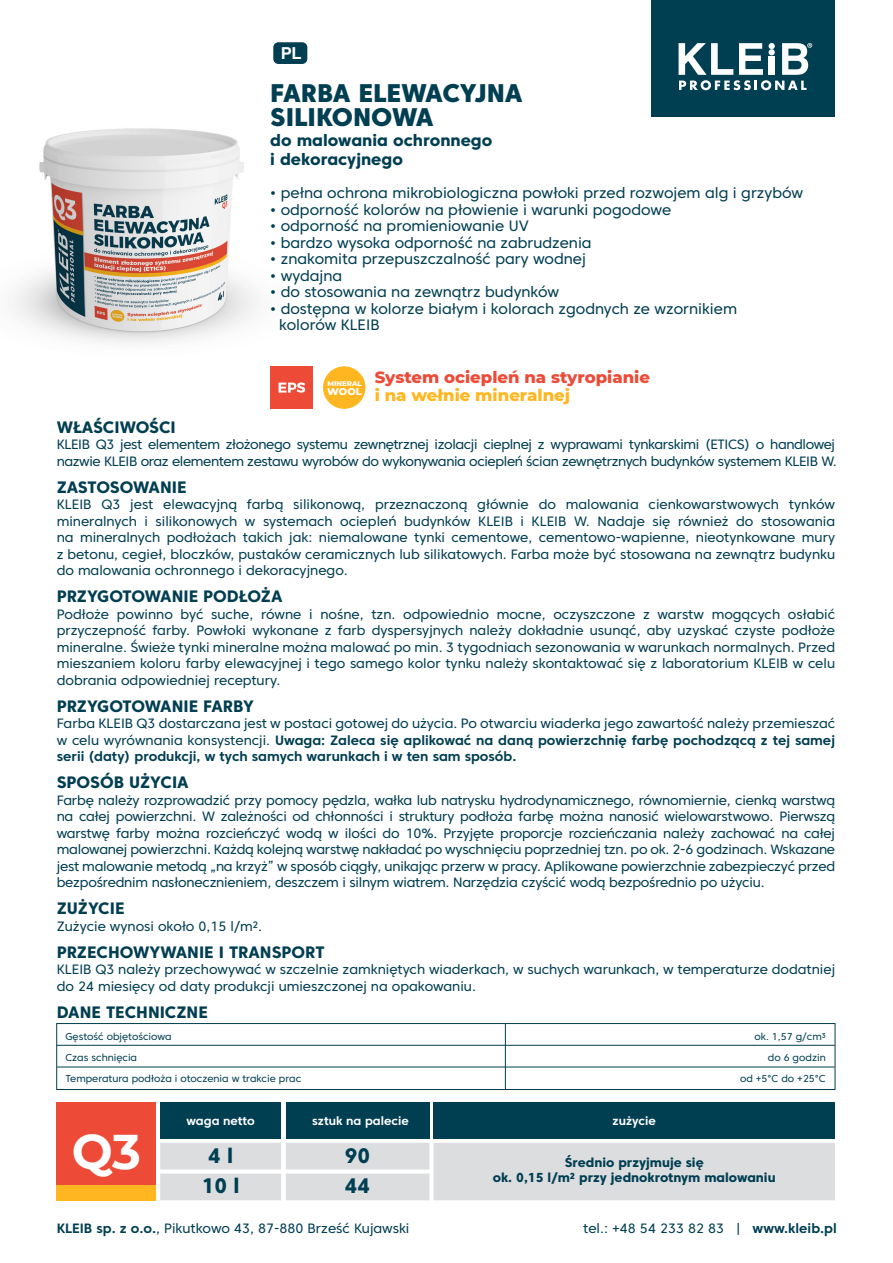
<style>
.page{position:relative;width:893px;height:1263px;background:#fff}
.page>*{position:absolute;margin:0;border:0;box-sizing:border-box;transform-origin:0 0}
.t1{font:700 48.6px "Montserrat";color:#fff}
.t2{font:800 25.5px/24px "Core Sans C 85";color:#003e52}
.t3{font:800 21px/29.7px "Core Sans C 75";color:#003e52;text-align:center}
.t4{font:800 16.5px/19.5px "Core Sans C 75";color:#003e52}
.t5{font:800 16.5px "Montserrat";color:#ed4b38}
.t6{font:800 16.5px "Montserrat";color:#ffb620}
.t7{font:700 16.5px "Helvetica";color:#fff}
.t8{font:15px/16.5px "Core Sans C 45";color:#003e52}
.t9{font:13.5px/16.5px "Core Sans C 45";letter-spacing:-.005em;color:#003e52;text-align:justify}
.t10{font:13.5px/16.5px "Core Sans C 45";letter-spacing:-.03em;color:#003e52}
.t11{font:700 13.5px/16.5px "Core Sans C 65";color:#003e52}
.t12{font:800 13.05px/15.6px "Core Sans C 75";color:#003e52;text-align:center}
.t13{font:700 12px "Core Sans C 65";color:#fff}
.t14{font:10.05px/21.1px "Core Sans C 45";color:#003e52}
.t15{font:800 10.05px "Montserrat";color:#fff}
.t16{font:800 7.05px "Montserrat";color:#fff}
.s1{font-family:"Core Sans C 45";font-weight:400}
.s2{font-family:"Core Sans C 65";font-weight:700}
</style>
<div class="page">
<img style="left:13px;top:128px;width:246px;height:215px">
<div style="left:160px;top:1102px;width:121px;height:36px;background:#003e52"></div>
<div style="left:286px;top:1102px;width:143px;height:36px;background:#003e52"></div>
<div style="left:160px;top:1143px;width:675px;height:57px;background:#dcdddf"></div>
<div style="left:434px;top:1102px;width:401px;height:36px;background:#003e52"></div>
<div style="left:273px;top:42px;width:34px;height:22px;background:#003e52;border-radius:5px"></div>
<div style="left:57px;top:1102px;width:99px;height:98px;background:#ed4b38"></div>
<div style="left:57px;top:1185px;width:99px;height:15px;background:#ffb620"></div>
<hr style="left:505px;top:1023px;width:1px;height:66px;background:#003e52">
<hr style="left:57px;top:1045px;width:778px;height:1px;background:#003e52">
<hr style="left:57px;top:1066px;width:778px;height:1px;background:#003e52">
<div style="left:56px;top:1023px;width:779px;height:67px;border:1px solid #003e52"></div>
<div style="left:270px;top:366px;width:43px;height:43px;background:#ed4b38"></div>
<svg style="left:279px;top:382px;width:26px;height:11px"></svg>
<div style="left:323px;top:366px;width:42px;height:43px;background:#ffb620;border-radius:50%"></div>
<div style="left:651px;top:0;width:184px;height:116px;background:#003e52"></div>
<svg style="left:679px;top:43px;width:133px;height:47px"></svg>
<p class="t7" style="left:281px;top:43px;width:22px">PL</p>
<h2 class="t2" style="left:270px;top:81px;width:254px">FARBA ELEWACYJNA<br>SILIKONOWA</h2>
<p class="t4" style="left:270px;top:130px;width:224px">do malowania ochronnego i dekoracyjnego</p>
<p class="t8" style="left:270px;top:185px;width:534px">• pełna ochrona mikrobiologiczna powłoki przed rozwojem alg i grzybów</p>
<p class="t8" style="left:270px;top:201px;width:402px">• odporność kolorów na płowienie i warunki pogodowe</p>
<p class="t8" style="left:270px;top:218px;width:260px">• odporność na promieniowanie UV</p>
<p class="t8" style="left:270px;top:234px;width:323px">• bardzo wysoka odporność na zabrudzenia</p>
<p class="t8" style="left:270px;top:251px;width:317px">• znakomita przepuszczalność pary wodnej</p>
<p class="t8" style="left:270px;top:267px;width:74px">• wydajna</p>
<p class="t8" style="left:270px;top:284px;width:290px">• do stosowania na zewnątrz budynków</p>
<p class="t8" style="left:279px;top:300px;width:459px;text-indent:-9px">• dostępna w kolorze białym i kolorach zgodnych ze wzornikiem kolorów KLEIB</p>
<p class="t16" style="left:327px;top:378px;width:36px">MINERAL</p>
<p class="t15" style="left:327px;top:384px;width:36px">WOOL</p>
<p class="t5" style="left:375px;top:365px;width:277px">System ociepleń na styropianie</p>
<p class="t6" style="left:375px;top:383px;width:197px">i na wełnie mineralnej</p>
<p class="t4" style="left:57px;top:417px;width:121px">WŁAŚCIWOŚCI</p>
<p class="t10" style="left:57px;top:436px;width:782px">KLEIB Q3 jest elementem złożonego systemu zewnętrznej izolacji cieplnej z wyprawami tynkarskimi (ETICS) o handlowej nazwie KLEIB oraz elementem zestawu wyrobów do wykonywania ociepleń ścian zewnętrznych budynków systemem KLEIB W.</p>
<p class="t4" style="left:57px;top:477px;width:131px">ZASTOSOWANIE</p>
<p class="t9" style="left:57px;top:496px;width:780px">KLEIB Q3 jest elewacyjną farbą silikonową, przeznaczoną głównie do malowania cienkowarstwowych tynków mineralnych i silikonowych w systemach ociepleń budynków KLEIB i KLEIB W. Nadaje się również do stosowania na mineralnych podłożach takich jak: niemalowane tynki cementowe, cementowo-wapienne, nieotynkowane mury z betonu, cegieł, bloczków, pustaków ceramicznych lub silikatowych. Farba może być stosowana na zewnątrz budynku do malowania ochronnego i dekoracyjnego.</p>
<p class="t4" style="left:57px;top:587px;width:227px">PRZYGOTOWANIE PODŁOŻA</p>
<p class="t9" style="left:57px;top:606px;width:780px">Podłoże powinno być suche, równe i nośne, tzn. odpowiednio mocne, oczyszczone z warstw mogących osłabić przyczepność farby. Powłoki wykonane z farb dyspersyjnych należy dokładnie usunąć, aby uzyskać czyste podłoże mineralne. Świeże tynki mineralne można malować po min. 3 tygodniach sezonowania w warunkach normalnych. Przed mieszaniem koloru farby elewacyjnej i tego samego kolor tynku należy skontaktować się z laboratorium KLEIB w celu dobrania odpowiedniej receptury.</p>
<p class="t4" style="left:57px;top:696px;width:199px">PRZYGOTOWANIE FARBY</p>
<p class="t9" style="left:57px;top:715px;width:780px">Farba KLEIB Q3 dostarczana jest w postaci gotowej do użycia. Po otwarciu wiaderka jego zawartość należy przemieszać</p>
<p class="t11" style="left:57px;top:732px;width:780px"><span class="s1">w celu wyrównania konsystencji.</span> Uwaga: Zaleca się aplikować na daną powierzchnię farbę pochodzącą z tej samej serii (daty) produkcji, w tych samych warunkach i w ten sam sposób.</p>
<p class="t4" style="left:57px;top:773px;width:134px">SPOSÓB UŻYCIA</p>
<p class="t9" style="left:57px;top:792px;width:780px">Farbę należy rozprowadzić przy pomocy pędzla, wałka lub natrysku hydrodynamicznego, równomiernie, cienką warstwą na całej powierzchni. W zależności od chłonności i struktury podłoża farbę można nanosić wielowarstwowo. Pierwszą warstwę farby można rozcieńczyć wodą w ilości do 10%. Przyjęte proporcje rozcieńczania należy zachować na całej malowanej powierzchni. Każdą kolejną warstwę nakładać po wyschnięciu poprzedniej tzn. po ok. 2-6 godzinach. Wskazane jest malowanie metodą „na krzyż” w sposób ciągły, unikając przerw w pracy. Aplikowane powierzchnie zabezpieczyć przed bezpośrednim nasłonecznieniem, deszczem i silnym wiatrem. Narzędzia czyścić wodą bezpośrednio po użyciu.</p>
<p class="t4" style="left:57px;top:899px;width:69px">ZUŻYCIE</p>
<p class="t9" style="left:57px;top:918px;width:207px">Zużycie wynosi około 0,15 l/m2.</p>
<p class="t4" style="left:57px;top:942px;width:269px">PRZECHOWYWANIE I TRANSPORT</p>
<p class="t9" style="left:57px;top:961px;width:780px">KLEIB Q3 należy przechowywać w szczelnie zamkniętych wiaderkach, w suchych warunkach, w temperaturze dodatniej do 24 miesięcy od daty produkcji umieszczonej na opakowaniu.</p>
<p class="t4" style="left:57px;top:1002px;width:153px">DANE TECHNICZNE</p>
<p class="t14" style="left:65px;top:1026px;width:237px">Gęstość objętościowa<br>Czas schnięcia<br>Temperatura podłoża i otoczenia w trakcie prac</p>
<p class="t14" style="left:740px;top:1026px;width:87px;text-align:right">ok. 1,57 g/cm³ do 6 godzin<br>od +5°C do +25°C</p>
<h1 class="t1" style="left:72px;top:1116px;width:71px">Q3</h1>
<p class="t13" style="left:312px;top:1113px;width:98px">sztuk na palecie</p>
<p class="t13" style="left:612px;top:1113px;width:45px">zużycie</p>
<p class="t12" style="left:493px;top:1154px;width:284px">Średnio przyjmuje się<br>ok. 0,15 l/m² przy jednokrotnym malowaniu</p>
<p class="t13" style="left:186px;top:1113px;width:70px">waga netto</p>
<h3 class="t3" style="left:202px;top:1141px;width:39px">4 l<br>10 l</h3>
<h3 class="t3" style="left:345px;top:1141px;width:27px;text-align:left">90<br>44</h3>
<p class="t9" style="left:57px;top:1220px;width:354px"><span class="s2">KLEIB sp. z o.o.</span>, Pikutkowo 43, 87-880 Brześć Kujawski</p>
<p class="t9" style="left:583px;top:1220px;width:255px">tel.: +48 54 233 82 83 | <span class="s2">www.kleib.pl</span></p>
</div>
